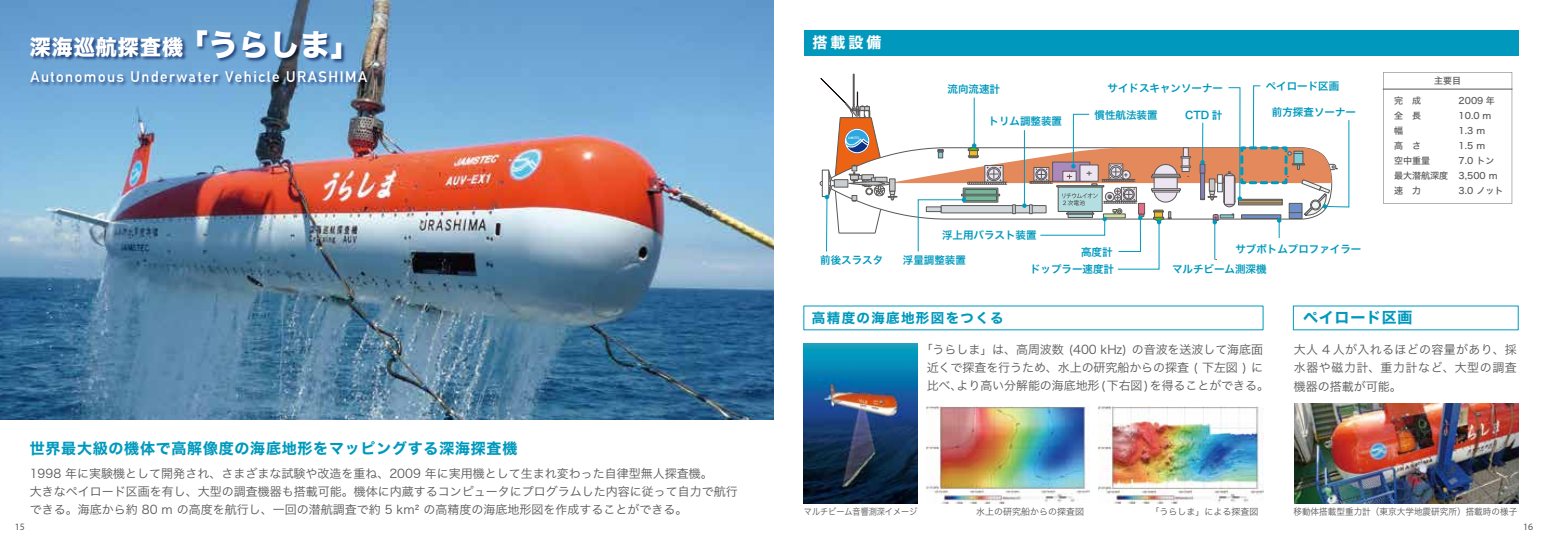
<style>
.page{position:relative;width:1548px;height:545px;background:#fff}
.page>*{position:absolute;margin:0;border:0;box-sizing:border-box;transform-origin:0 0}
.t1{font:30px "Hiragino Sans W8";color:#fff}
.t2{font:21px "Hiragino Sans W8";letter-spacing:.05em;color:#fff}
.t3{font:15px "Hiragino Sans W7";letter-spacing:.05em;color:#0099bd}
.t4{font:700 15px "DIN Alternate";letter-spacing:.1em;color:#fff}
.t5{font:15px "Hiragino Sans W7";color:#fff}
.t6{font:13.5px "Hiragino Sans W7";letter-spacing:.1em;color:#0099bd}
.t7{font:12px/18px "Hiragino Sans W3";color:#595757;text-align:justify}
.t8{font:10.5px/17.7px "Hira Kaku Pro W6";color:#0099bd;text-align:right}
.t9{font:9.75px "Myriad Pro";color:#595757}
.t10{font:9px/15px "Hiragino Sans W5";color:#595757}
.t11{font:9px "Hiragino Sans W3";color:#595757;scale:.96 1}
.t12{font:9px "Hiragino Sans W3";color:#595757}
.t13{font:9px "Hiragino Sans W3";color:#595757;scale:.9 1}
</style>
<div class="page">
<img style="left:0;top:0;width:774px;height:419px">
<img style="left:28px;top:35px;width:162px;height:32px">
<img style="left:28px;top:67px;width:347px;height:25px">
<img style="left:191px;top:28px;width:162px;height:51px">
<img style="left:804px;top:343px;width:114px;height:160px">
<img style="left:1099px;top:406px;width:164px;height:97px">
<img style="left:927px;top:406px;width:162px;height:97px">
<div style="left:804px;top:30px;width:714px;height:25px;background:#0099bd"></div>
<svg style="left:1383px;top:72px;width:129px;height:131px"></svg>
<hr style="left:1383px;top:89px;width:129px;height:1px;background:#595757">
<div style="left:853px;top:74px;width:1px;height:30px;background:#add4e4;border:1px solid #595757"></div>
<img style="left:1294px;top:403px;width:224px;height:100px">
<svg style="left:820px;top:78px;width:529px;height:191px"></svg>
<h1 class="t1" style="left:178px;top:28px;width:185px">「うらしま」</h1>
<h2 class="t2" style="left:30px;top:36px;width:155px">深海巡航探査機</h2>
<p class="t4" style="left:30px;top:65px;width:338px">Autonomous Underwater Vehicle URASHIMA</p>
<p class="t3" style="left:30px;top:436px;width:489px">世界最大級の機体で高解像度の海底地形をマッピングする深海探査機</p>
<p class="t7" style="left:30px;top:463px;width:709px;text-align:left">1998 年に実験機として開発され、さまざまな試験や改造を重ね、2009 年に実用機として生まれ変わった自律型無人探査機。<br>大きなペイロード区画を有し、大型の調査機器も搭載可能。機体に内蔵するコンピュータにプログラムした内容に従って自力で航行できる。海底から約 80 m の高度を航行し、一回の潜航調査で約 5 km² の高精度の海底地形図を作成することができる。</p>
<p class="t5" style="left:812px;top:31px;width:70px">搭載設備</p>
<p class="t8" style="left:947px;top:79px;width:54px">流向流速計</p>
<p class="t8" style="left:988px;top:111px;width:75px">トリム調整装置</p>
<p class="t8" style="left:1107px;top:78px;width:117px">サイドスキャンソーナー</p>
<p class="t8" style="left:1094px;top:105px;width:64px">慣性航法装置</p>
<p class="t8" style="left:1185px;top:105px;width:39px">CTD 計</p>
<p class="t8" style="left:1266px;top:76px;width:75px">ペイロード区画</p>
<p class="t8" style="left:1272px;top:102px;width:85px">前方探査ソーナー</p>
<p class="t8" style="left:942px;top:225px;width:96px">浮上用バラスト装置</p>
<p class="t8" style="left:1030px;top:242px;width:85px">高度計<br>ドップラー速度計</p>
<p class="t8" style="left:820px;top:251px;width:64px">前後スラスタ</p>
<p class="t8" style="left:903px;top:251px;width:64px">浮量調整装置</p>
<p class="t8" style="left:1235px;top:239px;width:127px">サブボトムプロファイラー</p>
<p class="t8" style="left:1172px;top:260px;width:96px">マルチビーム測深機</p>
<p class="t10" style="left:1434px;top:73px;width:28px">主要目</p>
<p class="t10" style="left:1394px;top:92px;width:55px">完　成<br>全　長<br>幅<br>高　さ<br>空中重量<br>最大潜航深度速　力</p>
<p class="t10" style="left:1458px;top:92px;width:46px">2009 年<br>10.0 m<br>1.3 m<br>1.5 m<br>7.0 トン<br>3,500 m<br>3.0 ノット</p>
<p class="t6" style="left:812px;top:307px;width:193px">高精度の海底地形図をつくる</p>
<p class="t3" style="left:1303px;top:305px;width:111px">ペイロード区画</p>
<p class="t7" style="left:921px;top:339px;width:350px;text-align:center">「うらしま」は、高周波数 (400 kHz) の音波を送波して海底面近くで探査を行うため、水上の研究船からの探査 ( 下左図 ) に比べ、より高い分解能の海底地形(下右図)を得ることができる。</p>
<p class="t7" style="left:1294px;top:340px;width:225px">大人 4 人が入れるほどの容量があり、採水器や磁力計、重力計など、大型の調査機器の搭載が可能。</p>
<p class="t13" style="left:804px;top:503px;width:127px">マルチビーム音響測深イメージ</p>
<p class="t12" style="left:976px;top:503px;width:109px">水上の研究船からの探査図</p>
<p class="t12" style="left:1150px;top:503px;width:109px">「うらしま」による探査図</p>
<p class="t11" style="left:1293px;top:503px;width:235px">移動体搭載型重力計（東京大学地震研究所）搭載時の様子</p>
<p class="t9" style="left:15px;top:520px;width:12px">15</p>
<p class="t9" style="left:1523px;top:520px;width:12px">16</p>
</div>
